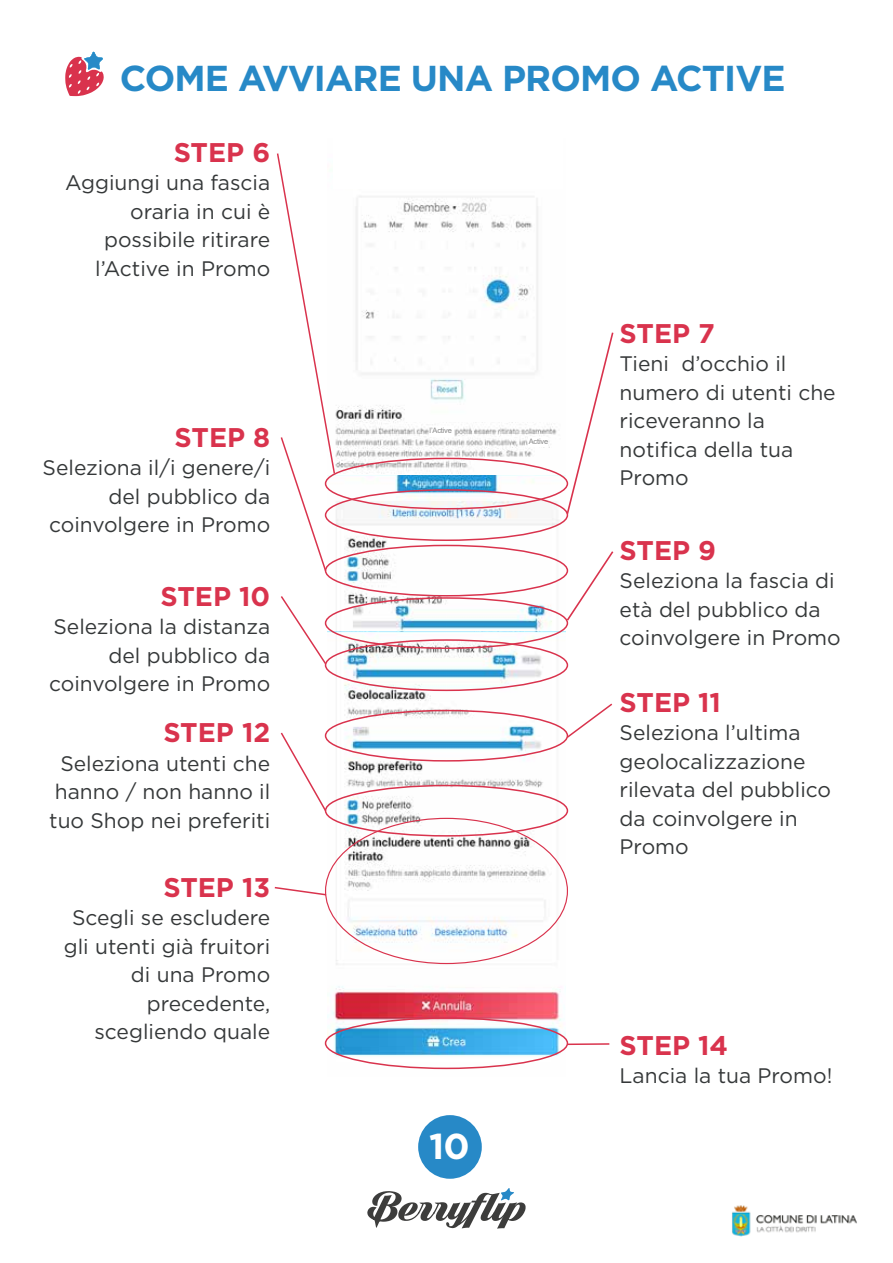
<style>
.page{position:relative;width:893px;height:1263px;background:#fff}
.page>*{position:absolute;margin:0;border:0;box-sizing:border-box;transform-origin:0 0}
.t1{font:700 36px "Gotham";letter-spacing:-.025em;color:#2789c7}
.t2{font:700 36px "Gotham";color:#fff}
.t3{font:700 27px "Gotham";color:#d9334d}
.t4{font:21px/28.5px "Gotham";color:#353839;text-align:right}
.t5{font:7.5px "Arial";letter-spacing:-.025em;color:#878787}
</style>
<div class="page">
<div style="left:418px;top:1115px;width:64px;height:64px;background:#2789c7;border-radius:50%"></div>
<svg style="left:367px;top:1188px;width:159px;height:41px"></svg>
<img style="left:732px;top:1205px;width:125px;height:32px">
<svg style="left:65px;top:52px;width:39px;height:44px"></svg>
<img style="left:327px;top:196px;width:239px;height:436px">
<img style="left:327px;top:632px;width:239px;height:438px">
<div style="left:325px;top:458px;width:243px;height:51px;border:2px solid #d9334d;border-radius:50%"></div>
<div style="left:325px;top:489px;width:243px;height:52px;border:2px solid #d9334d;border-radius:50%"></div>
<div style="left:325px;top:545px;width:243px;height:51px;border:2px solid #d9334d;border-radius:50%"></div>
<div style="left:325px;top:597px;width:243px;height:52px;border:2px solid #d9334d;border-radius:50%"></div>
<div style="left:325px;top:639px;width:243px;height:52px;border:2px solid #d9334d;border-radius:50%"></div>
<div style="left:325px;top:710px;width:243px;height:52px;border:2px solid #d9334d;border-radius:50%"></div>
<div style="left:325px;top:785px;width:243px;height:52px;border:2px solid #d9334d;border-radius:50%"></div>
<div style="left:325px;top:1017px;width:243px;height:52px;border:2px solid #d9334d;border-radius:50%"></div>
<svg style="left:274px;top:886px;width:54px;height:10px"></svg>
<hr style="left:568px;top:1043px;width:41px;height:2px;background:#d9334d">
<svg style="left:565px;top:702px;width:48px;height:37px"></svg>
<svg style="left:280px;top:731px;width:48px;height:82px"></svg>
<svg style="left:281px;top:594px;width:47px;height:72px"></svg>
<svg style="left:277px;top:153px;width:59px;height:419px"></svg>
<svg style="left:565px;top:549px;width:49px;height:73px"></svg>
<svg style="left:565px;top:331px;width:49px;height:185px"></svg>
<div style="left:334px;top:136px;width:229px;height:53px;background:#fff"></div>
<div style="left:429px;top:426px;width:25px;height:10px;background:#fff"></div>
<div style="left:528px;top:438px;width:20px;height:9px;background:#fff"></div>
<h1 class="t1" style="left:120px;top:55px;width:667px">COME AVVIARE UNA PROMO ACTIVE</h1>
<p class="t3" style="left:174px;top:134px;width:98px">STEP 6</p>
<p class="t4" style="left:65px;top:168px;width:207px">Aggiungi una fascia oraria in cui è possibile ritirare l’Active in Promo</p>
<p class="t3" style="left:175px;top:419px;width:97px">STEP 8</p>
<p class="t4" style="left:43px;top:453px;width:229px">Seleziona il/i genere/i del pubblico da coinvolgere in Promo</p>
<p class="t3" style="left:161px;top:578px;width:111px">STEP 10</p>
<p class="t4" style="left:49px;top:612px;width:223px">Seleziona la distanza del pubblico da coinvolgere in Promo</p>
<p class="t3" style="left:163px;top:715px;width:108px">STEP 12</p>
<p class="t4" style="left:49px;top:748px;width:223px;text-align:center">Seleziona utenti che hanno / non hanno il tuo Shop nei preferiti</p>
<p class="t3" style="left:163px;top:869px;width:108px">STEP 13</p>
<p class="t4" style="left:64px;top:903px;width:208px">Scegli se escludere gli utenti già fruitori di una Promo precedente, scegliendo quale</p>
<p class="t5" style="left:430px;top:425px;width:24px">l’Active</p>
<p class="t5" style="left:529px;top:436px;width:21px">Active</p>
<h1 class="t2" style="left:429px;top:1122px;width:42px">10</h1>
<p class="t3" style="left:620px;top:315px;width:97px">STEP 7</p>
<p class="t4" style="left:620px;top:349px;width:218px;text-align:left">Tieni d’occhio il numero di utenti che riceveranno la notifica della tua<br>Promo</p>
<p class="t3" style="left:620px;top:532px;width:98px">STEP 9</p>
<p class="t4" style="left:620px;top:566px;width:223px;text-align:left">Seleziona la fascia di età del pubblico da coinvolgere in Promo</p>
<p class="t3" style="left:620px;top:684px;width:103px">STEP 11</p>
<p class="t4" style="left:620px;top:718px;width:213px;text-align:left">Seleziona l’ultima geolocalizzazione rilevata del pubblico da coinvolgere in<br>Promo</p>
<p class="t3" style="left:620px;top:1027px;width:110px">STEP 14</p>
<p class="t4" style="left:620px;top:1061px;width:214px">Lancia la tua Promo!</p>
</div>
